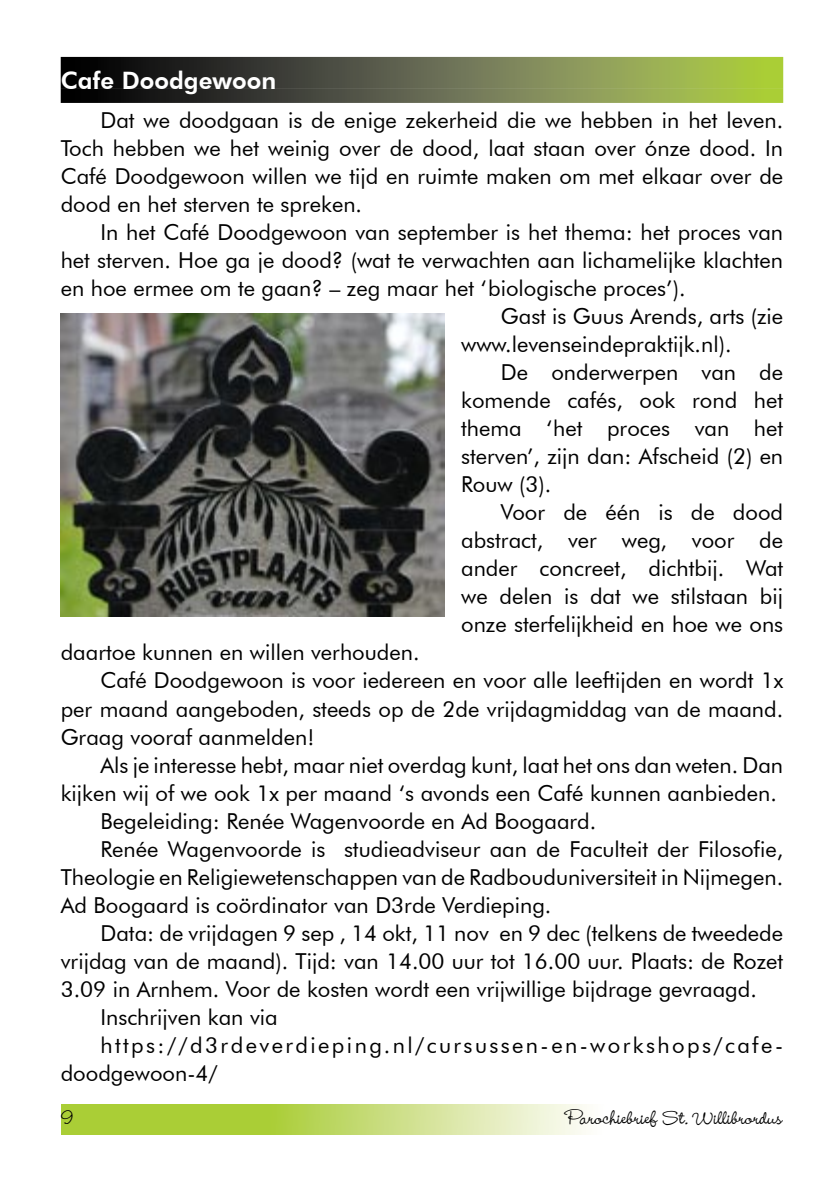
<style>
.page{position:relative;width:840px;height:1191px;background:#fff}
.page>*{position:absolute;margin:0;border:0;box-sizing:border-box;transform-origin:0 0}
.t1{font:500 24px "Wendy";color:#000}
._2_KopRechts{font:800 24px "Futura BT";color:#fff}
._0_Standaard{font:22px/28px "Futura BT";color:#000;text-align:justify}
._0_Standaard-2{font:22px/28px "Futura BT";letter-spacing:.11em;color:#000}
</style>
<div class="page">
<svg style="left:61px;top:57px;width:721px;height:32px;background:#5f683f"></svg>
<svg style="left:61px;top:89px;width:721px;height:14px;background:#60693f"></svg>
<img style="left:61px;top:313px;width:383px;height:303px">
<svg style="left:62px;top:1104px;width:525px;height:31px;background:#c3db72"></svg>
<p class="_2_KopRechts" style="left:61px;top:66px;width:217px">Cafe Doodgewoon</p>
<p class="_0_Standaard" style="left:61px;top:106px;width:723px;text-indent:40px">Dat we doodgaan is de enige zekerheid die we hebben in het leven.<br>Toch hebben we het weinig over de dood, laat staan over ónze dood. In Café Doodgewoon willen we tijd en ruimte maken om met elkaar over de dood en het sterven te spreken.</p>
<p class="_0_Standaard" style="left:61px;top:218px;width:723px;text-indent:40px">In het Café Doodgewoon van september is het thema: het proces van het sterven. Hoe ga je dood? (wat te verwachten aan lichamelijke klachten en hoe ermee om te gaan? – zeg maar het ‘biologische proces’).</p>
<p class="_0_Standaard" style="left:461px;top:302px;width:323px;text-indent:40px">Gast is Guus Arends, arts (zie www.levenseindepraktijk.nl).</p>
<p class="_0_Standaard" style="left:461px;top:358px;width:323px;text-indent:40px">De onderwerpen van de komende cafés, ook rond het thema ‘het proces van het sterven’, zijn dan: Afscheid (2) en Rouw (3).</p>
<p class="_0_Standaard" style="left:461px;top:498px;width:323px;text-indent:40px">Voor de één is de dood abstract, ver weg, voor de ander concreet, dichtbij. Wat we delen is dat we stilstaan bij onze sterfelijkheid en hoe we ons</p>
<p class="_0_Standaard" style="left:61px;top:638px;width:360px">daartoe kunnen en willen verhouden.</p>
<p class="_0_Standaard" style="left:61px;top:666px;width:723px;text-indent:40px">Café Doodgewoon is voor iedereen en voor alle leeftijden en wordt 1x per maand aangeboden, steeds op de 2de vrijdagmiddag van de maand.<br>Graag vooraf aanmelden!</p>
<p class="_0_Standaard" style="left:61px;top:750px;width:723px;text-align:right">Als je interesse hebt, maar niet overdag kunt, laat het ons dan weten. Dan kijken wij of we ook 1x per maand ‘s avonds een Café kunnen aanbieden.</p>
<p class="_0_Standaard" style="left:100px;top:806px;width:497px">Begeleiding: Renée Wagenvoorde en Ad Boogaard.</p>
<p class="_0_Standaard" style="left:61px;top:834px;width:723px;text-indent:40px">Renée Wagenvoorde is studieadviseur aan de Faculteit der Filosofie, Theologie en Religiewetenschappen van de Radbouduniversiteit in Nijmegen.<br>Ad Boogaard is coördinator van D3rde Verdieping.</p>
<p class="_0_Standaard" style="left:61px;top:918px;width:723px;text-indent:40px">Data: de vrijdagen 9 sep , 14 okt, 11 nov en 9 dec (telkens de tweedede vrijdag van de maand). Tijd: van 14.00 uur tot 16.00 uur. Plaats: de Rozet 3.09 in Arnhem. Voor de kosten wordt een vrijwillige bijdrage gevraagd.</p>
<p class="_0_Standaard" style="left:100px;top:1002px;width:179px">Inschrijven kan via</p>
<p class="_0_Standaard-2" style="left:61px;top:1030px;width:723px;text-indent:40px">https://d3rdeverdieping.nl/cursussen-en-workshops/cafe&shy;doodgewoon-4/</p>
<p class="t1" style="left:61px;top:1104px;width:14px">9</p>
<p class="t1" style="left:566px;top:1104px;width:217px">Parochiebrief St. Willibrordus</p>
</div>
